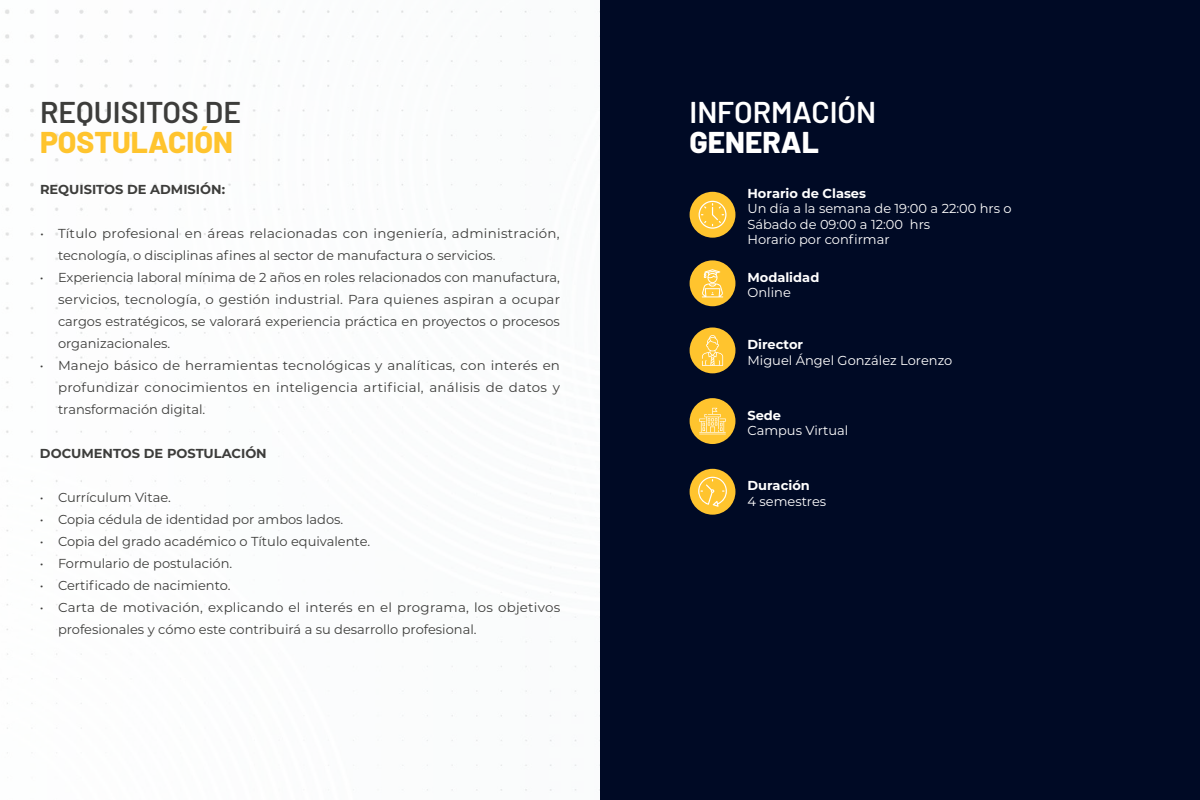
<style>
.page{position:relative;width:1200px;height:800px;background:#fff}
.page>*{position:absolute;margin:0;border:0;box-sizing:border-box;transform-origin:0 0}
.t1{font:600 30px "Barlow";color:#3d3d3b}
.t2{font:800 30px "Barlow";color:#ffc42e}
.t3{font:600 30px "Barlow";color:#fff}
.t4{font:800 30px "Barlow";color:#fff}
.t5{font:13px/22px "Montserrat";color:#3d3d3b}
.t6{font:13px/15.6px "Montserrat";color:#fff}
.t7{font:700 13px "Montserrat";color:#3d3d3b}
.t8{font:700 13px "Montserrat";color:#fff}
</style>
<div class="page">
<div style="left:600px;top:0;width:600px;height:800px;background:#000a25"></div>
<div style="left:690px;top:192px;width:45px;height:46px;background:#ffc42e;border-radius:50%"></div>
<svg style="left:699px;top:201px;width:28px;height:28px"></svg>
<div style="left:690px;top:328px;width:45px;height:45px;background:#ffc42e;border-radius:50%"></div>
<svg style="left:702px;top:335px;width:21px;height:31px"></svg>
<div style="left:690px;top:398px;width:45px;height:46px;background:#ffc42e;border-radius:50%"></div>
<svg style="left:699px;top:408px;width:27px;height:27px"></svg>
<div style="left:690px;top:469px;width:45px;height:46px;background:#ffc42e;border-radius:50%"></div>
<svg style="left:698px;top:476px;width:29px;height:31px"></svg>
<div style="left:690px;top:260px;width:45px;height:46px;background:#ffc42e;border-radius:50%"></div>
<svg style="left:702px;top:269px;width:21px;height:28px"></svg>
<h1 class="t1" style="left:40px;top:90px;width:203px">REQUISITOS DE</h1>
<h1 class="t2" style="left:40px;top:120px;width:195px">POSTULACIÓN</h1>
<p class="t7" style="left:40px;top:180px;width:187px">REQUISITOS DE ADMISIÓN:</p>
<p class="t5" style="left:58px;top:222px;width:503px;text-indent:-18px">• Título profesional en áreas relacionadas con ingeniería, administración, tecnología, o disciplinas afines al sector de manufactura o servicios.</p>
<p class="t5" style="left:58px;top:266px;width:504px;text-align:justify;text-indent:-18px">• Experiencia laboral mínima de 2 años en roles relacionados con manufactura, servicios, tecnología, o gestión industrial. Para quienes aspiran a ocupar cargos estratégicos, se valorará experiencia práctica en proyectos o procesos organizacionales.</p>
<p class="t5" style="left:58px;top:354px;width:504px;text-align:justify;text-indent:-18px">• Manejo básico de herramientas tecnológicas y analíticas, con interés en profundizar conocimientos en inteligencia artificial, análisis de datos y transformación digital.</p>
<p class="t7" style="left:40px;top:444px;width:228px">DOCUMENTOS DE POSTULACIÓN</p>
<p class="t5" style="left:40px;top:486px;width:133px">• Currículum Vitae.</p>
<p class="t5" style="left:40px;top:508px;width:305px">• Copia cédula de identidad por ambos lados.</p>
<p class="t5" style="left:40px;top:530px;width:332px">• Copia del grado académico o Título equivalente.</p>
<p class="t5" style="left:40px;top:552px;width:194px">• Formulario de postulación.</p>
<p class="t5" style="left:40px;top:574px;width:192px">• Certificado de nacimiento.</p>
<p class="t5" style="left:58px;top:596px;width:504px;text-indent:-18px">• Carta de motivación, explicando el interés en el programa, los objetivos profesionales y cómo este contribuirá a su desarrollo profesional.</p>
<h1 class="t3" style="left:690px;top:90px;width:188px">INFORMACIÓN</h1>
<h1 class="t4" style="left:690px;top:120px;width:131px">GENERAL</h1>
<p class="t8" style="left:747px;top:184px;width:120px">Horario de Clases</p>
<p class="t6" style="left:747px;top:200px;width:266px">Un día a la semana de 19:00 a 22:00 hrs o<br>Sábado de 09:00 a 12:00 hrs<br>Horario por confirmar</p>
<p class="t8" style="left:747px;top:268px;width:73px">Modalidad</p>
<p class="t6" style="left:747px;top:285px;width:45px">Online</p>
<p class="t8" style="left:747px;top:335px;width:57px">Director</p>
<p class="t6" style="left:747px;top:352px;width:206px">Miguel Ángel González Lorenzo</p>
<p class="t8" style="left:747px;top:406px;width:35px">Sede</p>
<p class="t6" style="left:747px;top:422px;width:102px">Campus Virtual</p>
<p class="t8" style="left:747px;top:476px;width:64px">Duración</p>
<p class="t6" style="left:747px;top:493px;width:80px">4 semestres</p>
</div>
